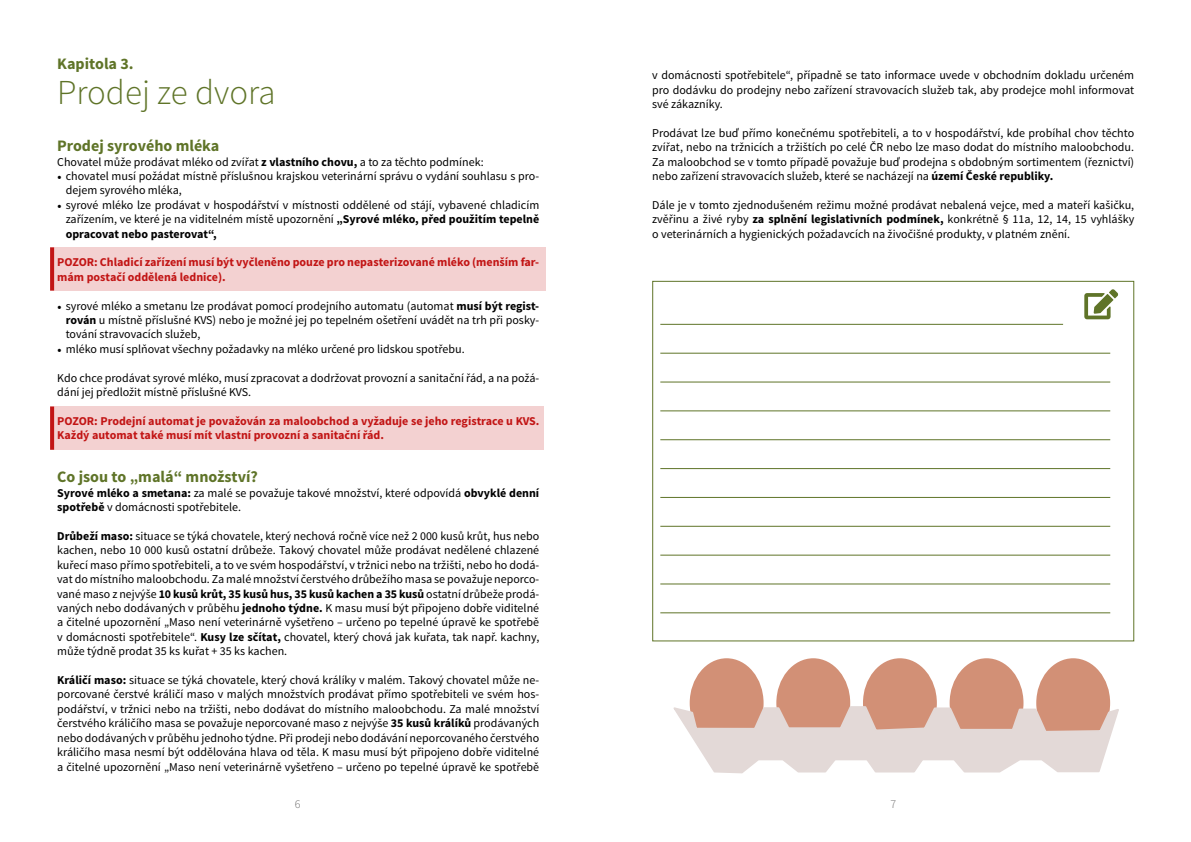
<style>
.page{position:relative;width:1191px;height:842px;background:#fff}
.page>*{position:absolute;margin:0;border:0;box-sizing:border-box;transform-origin:0 0}
.t1{font:300 35px "Source Sans Pro";color:#5f7428}
.t2{font:700 16px "Source Sans Pro";color:#5f7428}
.t3{font:12px/14.4px "Source Sans Pro";color:#000;text-align:justify}
.t4{font:700 12px/14.4px "Source Sans Pro";color:#c21515}
.t5{font:300 12px "Source Sans Pro";color:#706f6f}
.s1{font-weight:700}
.s2{font-family:"Minion Pro"}
</style>
<div class="page">
<div style="left:50px;top:406px;width:493px;height:44px;background:#f3d1d1"></div>
<svg style="left:50px;top:406px;width:4px;height:44px"></svg>
<div style="left:50px;top:247px;width:495px;height:44px;background:#f3d1d1"></div>
<svg style="left:50px;top:247px;width:4px;height:44px"></svg>
<svg style="left:1084px;top:289px;width:34px;height:30px"></svg>
<hr style="left:660px;top:468px;width:450px;height:1px;background:#5f7428">
<hr style="left:660px;top:497px;width:450px;height:1px;background:#5f7428">
<hr style="left:660px;top:526px;width:450px;height:1px;background:#5f7428">
<hr style="left:660px;top:555px;width:450px;height:1px;background:#5f7428">
<hr style="left:660px;top:613px;width:450px;height:1px;background:#5f7428">
<hr style="left:660px;top:353px;width:450px;height:1px;background:#5f7428">
<hr style="left:660px;top:382px;width:450px;height:1px;background:#5f7428">
<hr style="left:660px;top:411px;width:450px;height:1px;background:#5f7428">
<hr style="left:660px;top:439px;width:450px;height:1px;background:#5f7428">
<hr style="left:660px;top:324px;width:403px;height:1px;background:#5f7428">
<hr style="left:660px;top:584px;width:450px;height:1px;background:#5f7428">
<div style="left:689px;top:658px;width:74px;height:90px;background:#d29076;border-radius:50%"></div>
<div style="left:776px;top:658px;width:74px;height:90px;background:#d29076;border-radius:50%"></div>
<div style="left:863px;top:658px;width:74px;height:90px;background:#d29076;border-radius:50%"></div>
<div style="left:949px;top:658px;width:74px;height:90px;background:#d29076;border-radius:50%"></div>
<div style="left:1036px;top:658px;width:74px;height:90px;background:#d29076;border-radius:50%"></div>
<svg style="left:673px;top:705px;width:446px;height:69px"></svg>
<h2 class="t2" style="left:57px;top:53px;width:78px">Kapitola 3.</h2>
<h1 class="t1" style="left:57px;top:71px;width:220px">Prodej ze dvora</h1>
<h2 class="t2" style="left:57px;top:136px;width:164px">Prodej syrového mléka</h2>
<p class="t3" style="left:57px;top:155px;width:428px">Chovatel může prodávat mléko od zvířat <span class="s1">z vlastního chovu,</span> a to za těchto podmínek:</p>
<p class="t3" style="left:66px;top:169px;width:475px;text-indent:-9px"><span class="s2">•</span> chovatel musí požádat místně příslušnou krajskou veterinární správu o vydání souhlasu s pro&shy;dejem syrového mléka,</p>
<p class="t3" style="left:66px;top:198px;width:475px;text-indent:-9px"><span class="s2">•</span> syrové mléko lze prodávat v hospodářství v místnosti oddělené od stájí, vybavené chladicím zařízením, ve které je na viditelném místě upozornění <span class="s1">„Syrové mléko, před použitím tepelně opracovat nebo pasterovat“,</span></p>
<p class="t4" style="left:57px;top:256px;width:483px">POZOR: Chladicí zařízení musí být vyčleněno pouze pro nepasterizované mléko (menším far&shy;mám postačí oddělená lednice).</p>
<p class="t3" style="left:66px;top:299px;width:475px;text-indent:-9px"><span class="s2">•</span> syrové mléko a smetanu lze prodávat pomocí prodejního automatu (automat <span class="s1">musí být regist&shy;rován</span> u místně příslušné KVS) nebo je možné jej po tepelném ošetření uvádět na trh při posky&shy;tování stravovacích služeb,</p>
<p class="t3" style="left:57px;top:342px;width:409px"><span class="s2">•</span> mléko musí splňovat všechny požadavky na mléko určené pro lidskou spotřebu.</p>
<p class="t3" style="left:57px;top:371px;width:483px">Kdo chce prodávat syrové mléko, musí zpracovat a dodržovat provozní a sanitační řád, a na požá&shy;dání jej předložit místně příslušné KVS.</p>
<p class="t4" style="left:57px;top:414px;width:483px">POZOR: Prodejní automat je považován za maloobchod a vyžaduje se jeho registrace u KVS.<br>Každý automat také musí mít vlastní provozní a sanitační řád.</p>
<h2 class="t2" style="left:57px;top:467px;width:202px">Co jsou to „malá“ množství?</h2>
<p class="t3" style="left:57px;top:486px;width:483px"><span class="s1">Syrové mléko a smetana:</span> za malé se považuje takové množství, které odpovídá <span class="s1">obvyklé denní spotřebě</span> v domácnosti spotřebitele.</p>
<p class="t3" style="left:57px;top:529px;width:483px"><span class="s1">Drůbeží maso:</span> situace se týká chovatele, který nechová ročně více než 2 000 kusů krůt, hus nebo kachen, nebo 10 000 kusů ostatní drůbeže. Takový chovatel může prodávat nedělené chlazené kuřecí maso přímo spotřebiteli, a to ve svém hospodářství, v tržnici nebo na tržišti, nebo ho dodá&shy;vat do místního maloobchodu. Za malé množství čerstvého drůbežího masa se považuje neporco&shy;vané maso z nejvýše <span class="s1">10 kusů krůt, 35 kusů hus, 35 kusů kachen a 35 kusů</span> ostatní drůbeže prodá&shy;vaných nebo dodávaných v průběhu <span class="s1">jednoho týdne.</span> K masu musí být připojeno dobře viditelné a čitelné upozornění „Maso není veterinárně vyšetřeno – určeno po tepelné úpravě ke spotřebě v domácnosti spotřebitele“. <span class="s1">Kusy lze sčítat,</span> chovatel, který chová jak kuřata, tak např. kachny, může týdně prodat 35 ks kuřat + 35 ks kachen.</p>
<p class="t3" style="left:57px;top:673px;width:483px"><span class="s1">Králičí maso:</span> situace se týká chovatele, který chová králíky v malém. Takový chovatel může ne&shy;porcované čerstvé králičí maso v malých množstvích prodávat přímo spotřebiteli ve svém hos&shy;podářství, v tržnici nebo na tržišti, nebo dodávat do místního maloobchodu. Za malé množství čerstvého králičího masa se považuje neporcované maso z nejvýše <span class="s1">35 kusů králíků</span> prodávaných nebo dodávaných v průběhu jednoho týdne. Při prodeji nebo dodávání neporcovaného čerstvého králičího masa nesmí být oddělována hlava od těla. K masu musí být připojeno dobře viditelné a čitelné upozornění „Maso není veterinárně vyšetřeno – určeno po tepelné úpravě ke spotřebě</p>
<p class="t3" style="left:652px;top:68px;width:483px">v domácnosti spotřebitele“, případně se tato informace uvede v obchodním dokladu určeném pro dodávku do prodejny nebo zařízení stravovacích služeb tak, aby prodejce mohl informovat své zákazníky.</p>
<p class="t3" style="left:652px;top:126px;width:483px">Prodávat lze buď přímo konečnému spotřebiteli, a to v hospodářství, kde probíhal chov těchto zvířat, nebo na tržnicích a tržištích po celé ČR nebo lze maso dodat do místního maloobchodu.<br>Za maloobchod se v tomto případě považuje buď prodejna s obdobným sortimentem (řeznictví) nebo zařízení stravovacích služeb, které se nacházejí na <span class="s1">území České republiky.</span></p>
<p class="t3" style="left:652px;top:198px;width:483px">Dále je v tomto zjednodušeném režimu možné prodávat nebalená vejce, med a mateří kašičku, zvěřinu a živé ryby <span class="s1">za splnění legislativních podmínek,</span> konkrétně § 11a, 12, 14, 15 vyhlášky o veterinárních a hygienických požadavcích na živočišné produkty, v platném znění.</p>
<p class="t5" style="left:295px;top:797px;width:7px">6</p>
<p class="t5" style="left:890px;top:797px;width:7px">7</p>
</div>
